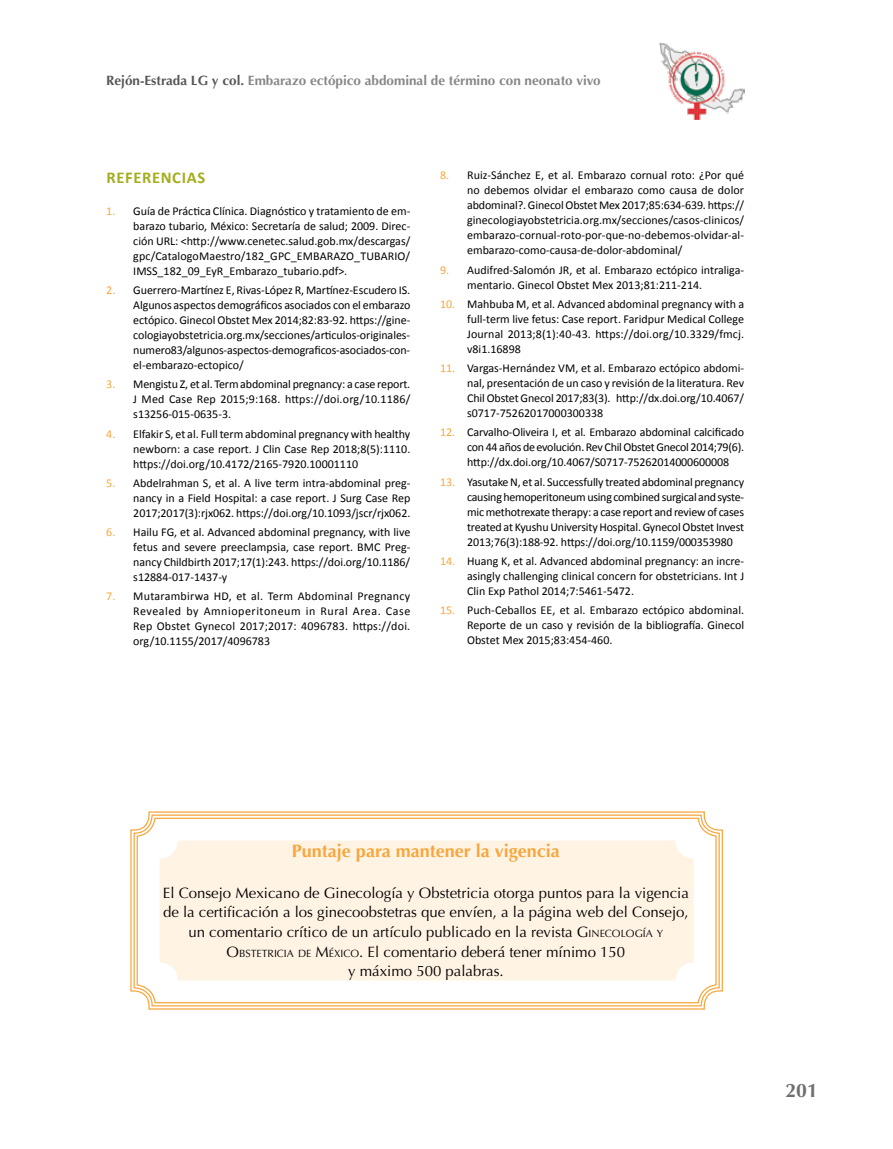
<style>
.page{position:relative;width:893px;height:1149px;background:#fff}
.page>*{position:absolute;margin:0;border:0;box-sizing:border-box;transform-origin:0 0}
.t1{font:700 19.5px "Optima";color:#706f6f}
.t2{font:700 18px "Optima";color:#f7a73e}
.t3{font:700 16.5px "Calibri";letter-spacing:.04em;color:#a5ad1d}
.t4{font:15px/19.5px "Optima";color:#000;text-align:center}
.t5{font:700 13.5px "Optima";color:#878787}
.t6{font:12px/15px "Calibri";color:#000;text-align:justify}
.s1{color:#575756}
.s2{color:#f7a73e}
.s3{font-style:inherit}
.s4{font-size:10.5px}
</style>
<div class="page">
<svg style="left:130px;top:811px;width:593px;height:198px"></svg>
<svg style="left:133px;top:813px;width:587px;height:193px"></svg>
<div style="left:137px;top:817px;width:580px;height:186px;border:1px solid #f7a73e;border-radius:18px"></div>
<img style="left:659px;top:43px;width:85px;height:76px">
<p class="t5" style="left:106px;top:73px;width:496px"><span class="s1">Rejón-Estrada LG y col.</span> Embarazo ectópico abdominal de término con neonato vivo</p>
<h3 class="t3" style="left:107px;top:166px;width:100px">REFERENCIAS</h3>
<p class="t6" style="left:133px;top:202px;width:279px;text-indent:-27px"><span class="s2">1.</span> Guía de Práctica Clínica. Diagnóstico y tratamiento de em&shy;barazo tubario, México: Secretaría de salud; 2009. Direc&shy;ción URL: &lt;http://www.cenetec.salud.gob.mx/descargas/ gpc/CatalogoMaestro/182_GPC_EMBARAZO_TUBARIO/ IMSS_182_09_EyR_Embarazo_tubario.pdf&gt;.</p>
<p class="t6" style="left:133px;top:282px;width:279px;text-indent:-27px"><span class="s2">2.</span> Guerrero-Martínez E, Rivas-López R, Martínez-Escudero IS.<br>Algunos aspectos demográficos asociados con el embarazo ectópico. Ginecol Obstet Mex 2014;82:83-92. https://gine&shy;cologiayobstetricia.org.mx/secciones/articulos-originales&shy;numero83/algunos-aspectos-demograficos-asociados-con&shy;el-embarazo-ectopico/</p>
<p class="t6" style="left:133px;top:376px;width:279px;text-indent:-27px"><span class="s2">3.</span> Mengistu Z, et al. Term abdominal pregnancy: a case report.<br>J Med Case Rep 2015;9:168. https://doi.org/10.1186/ s13256-015-0635-3.</p>
<p class="t6" style="left:133px;top:425px;width:279px;text-indent:-27px"><span class="s2">4.</span> Elfakir S, et al. Full term abdominal pregnancy with healthy newborn: a case report. J Clin Case Rep 2018;8(5):1110. https://doi.org/10.4172/2165-7920.10001110</p>
<p class="t6" style="left:133px;top:474px;width:279px;text-indent:-27px"><span class="s2">5.</span> Abdelrahman S, et al. A live term intra-abdominal preg&shy;nancy in a Field Hospital: a case report. J Surg Case Rep 2017;2017(3):rjx062. https://doi.org/10.1093/jscr/rjx062.</p>
<p class="t6" style="left:133px;top:524px;width:279px;text-indent:-27px"><span class="s2">6.</span> Hailu FG, et al. Advanced abdominal pregnancy, with live fetus and severe preeclampsia, case report. BMC Preg&shy;nancy Childbirth 2017;17(1):243. https://doi.org/10.1186/ s12884-017-1437-y</p>
<p class="t6" style="left:133px;top:588px;width:279px;text-indent:-27px"><span class="s2">7.</span> Mutarambirwa HD, et al. Term Abdominal Pregnancy Revealed by Amnioperitoneum in Rural Area. Case Rep Obstet Gynecol 2017;2017: 4096783. https://doi. org/10.1155/2017/4096783</p>
<p class="t6" style="left:467px;top:167px;width:279px;text-indent:-27px"><span class="s2">8.</span> Ruiz-Sánchez E, et al. Embarazo cornual roto: ¿Por qué no debemos olvidar el embarazo como causa de dolor abdominal?. Ginecol Obstet Mex 2017;85:634-639. https:// ginecologiayobstetricia.org.mx/secciones/casos-clinicos/ embarazo-cornual-roto-por-que-no-debemos-olvidar-al&shy;embarazo-como-causa-de-dolor-abdominal/</p>
<p class="t6" style="left:467px;top:261px;width:279px;text-indent:-27px"><span class="s2">9.</span> Audifred-Salomón JR, et al. Embarazo ectópico intraliga&shy;mentario. Ginecol Obstet Mex 2013;81:211-214.</p>
<p class="t6" style="left:467px;top:295px;width:279px;text-indent:-27px"><span class="s2">10.</span> Mahbuba M, et al. Advanced abdominal pregnancy with a full-term live fetus: Case report. Faridpur Medical College Journal 2013;8(1):40-43. https://doi.org/10.3329/fmcj. v8i1.16898</p>
<p class="t6" style="left:467px;top:360px;width:279px;text-indent:-27px"><span class="s2">11.</span> Vargas-Hernández VM, et al. Embarazo ectópico abdomi&shy;nal, presentación de un caso y revisión de la literatura. Rev Chil Obstet Gnecol 2017;83(3). http://dx.doi.org/10.4067/ s0717-75262017000300338</p>
<p class="t6" style="left:467px;top:424px;width:278px;text-indent:-27px"><span class="s2">12.</span> Carvalho-Oliveira I, et al. Embarazo abdominal calcificado con 44 años de evolución. Rev Chil Obstet Gnecol 2014;79(6). http://dx.doi.org/10.4067/S0717-75262014000600008</p>
<p class="t6" style="left:467px;top:473px;width:279px;text-indent:-27px"><span class="s2">13.</span> Yasutake N, et al. Successfully treated abdominal pregnancy causing hemoperitoneum using combined surgical and syste&shy;mic methotrexate therapy: a case report and review of cases treated at Kyushu University Hospital. Gynecol Obstet Invest 2013;76(3):188-92. https://doi.org/10.1159/000353980</p>
<p class="t6" style="left:467px;top:552px;width:279px;text-indent:-27px"><span class="s2">14.</span> Huang K, et al. Advanced abdominal pregnancy: an incre&shy;asingly challenging clinical concern for obstetricians. Int J Clin Exp Pathol 2014;7:5461-5472.</p>
<p class="t6" style="left:467px;top:602px;width:279px;text-indent:-27px"><span class="s2">15.</span> Puch-Ceballos EE, et al. Embarazo ectópico abdominal.<br>Reporte de un caso y revisión de la bibliografía. Ginecol Obstet Mex 2015;83:454-460.</p>
<h2 class="t2" style="left:292px;top:840px;width:269px">Puntaje para mantener la vigencia</h2>
<p class="t4" style="left:163px;top:883px;width:527px">El Consejo Mexicano de Ginecología y Obstetricia otorga puntos para la vigencia de la certificación a los ginecoobstetras que envíen, a la página web del Consejo, un comentario crítico de un artículo publicado en la revista <span class="s3">G</span> <span class="s4">INECOLOGÍA Y </span><span class="s3">O</span><span class="s4">BSTETRICIA DE</span> <span class="s3">M</span><span class="s4">ÉXICO</span>. El comentario deberá tener mínimo 150<br>y máximo 500 palabras.</p>
<h1 class="t1" style="left:785px;top:1079px;width:34px">201</h1>
</div>
